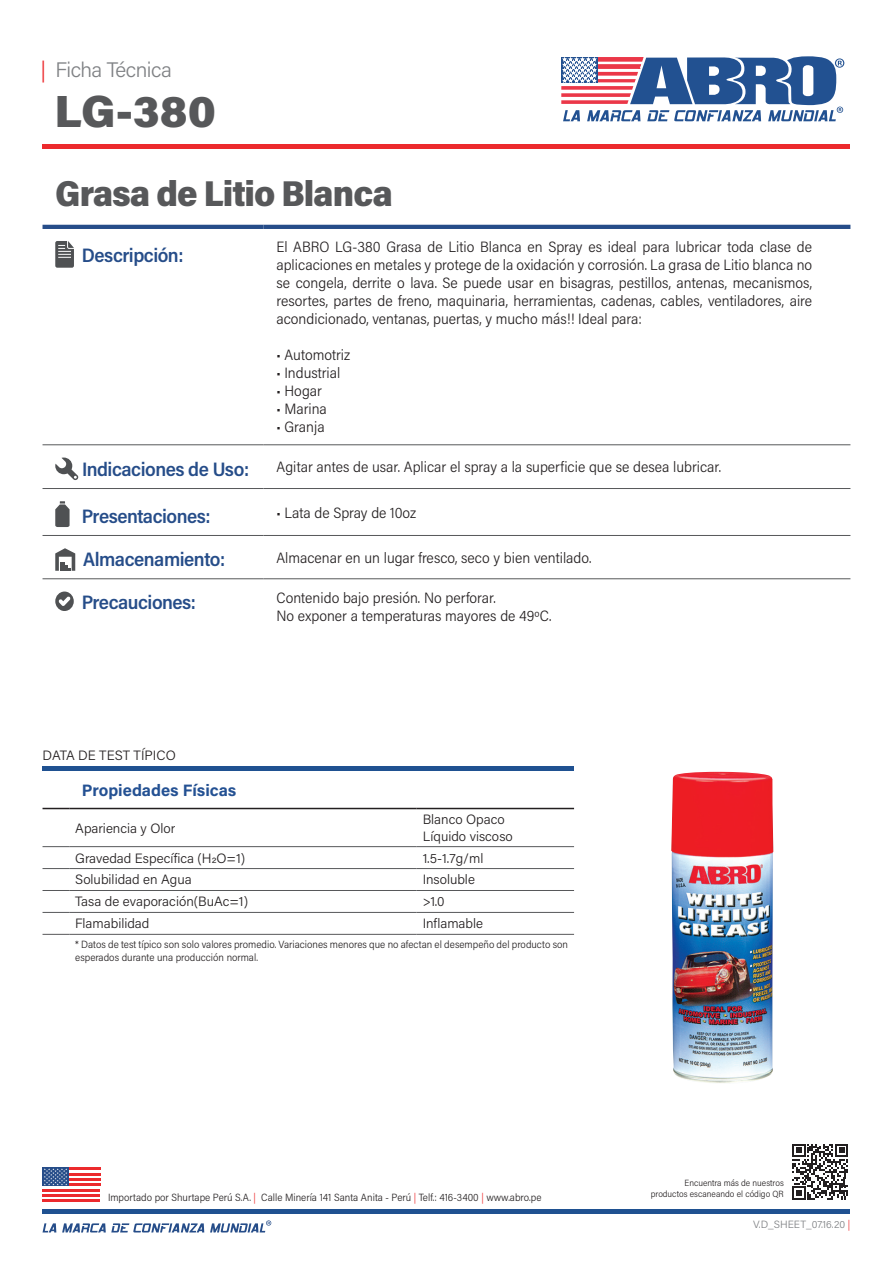
<style>
.page{position:relative;width:893px;height:1263px;background:#fff}
.page>*{position:absolute;margin:0;border:0;box-sizing:border-box;transform-origin:0 0}
.t1{font:900 45px "Acumin Pro";color:#57585a}
.t2{font:900 36px "Acumin Pro Semi Cond";letter-spacing:-.025em;color:#57585a}
.t3{font:300 21px "Acumin Pro";letter-spacing:-.025em;color:#808285}
.t4{font:600 19.5px "Acumin Pro Semi Cond";letter-spacing:-.025em;color:#264d89}
.t5{font:700 16.5px "Acumin Pro";color:#245193}
.t6{font:300 15px/18px "Acumin Pro Semi Cond";color:#231f20;text-align:justify}
.t7{font:300 13.5px/16.2px "Acumin Pro";color:#231f20}
.t8{font:300 10.5px/12.6px "Acumin Pro Semi Cond";color:#231f20}
.t9{font:300 10.5px "Acumin Pro";letter-spacing:.005em;color:#808285}
.t10{font:300 9px/10.8px "Acumin Pro Semi Cond";color:#231f20;text-align:right}
.s1{color:#ec2a2d}
.s2{font-family:"Acumin Pro Semi Cond";color:#ec2a2d}
</style>
<div class="page">
<svg style="left:561px;top:56px;width:283px;height:65px"></svg>
<svg style="left:43px;top:808px;width:26px;height:1px"></svg>
<hr style="left:69px;top:808px;width:348px;height:1px;background:#231f20">
<hr style="left:417px;top:808px;width:157px;height:1px;background:#231f20">
<svg style="left:43px;top:846px;width:26px;height:1px"></svg>
<hr style="left:69px;top:846px;width:348px;height:1px;background:#57585a">
<hr style="left:417px;top:846px;width:157px;height:1px;background:#57585a">
<svg style="left:43px;top:868px;width:26px;height:1px"></svg>
<hr style="left:69px;top:868px;width:348px;height:1px;background:#57585a">
<hr style="left:417px;top:868px;width:157px;height:1px;background:#57585a">
<svg style="left:43px;top:890px;width:26px;height:1px"></svg>
<hr style="left:69px;top:890px;width:348px;height:1px;background:#57585a">
<hr style="left:417px;top:890px;width:157px;height:1px;background:#57585a">
<svg style="left:43px;top:912px;width:26px;height:1px"></svg>
<hr style="left:69px;top:912px;width:348px;height:1px;background:#57585a">
<hr style="left:417px;top:912px;width:157px;height:1px;background:#57585a">
<hr style="left:417px;top:934px;width:157px;height:1px;background:#57585a">
<svg style="left:43px;top:934px;width:26px;height:1px"></svg>
<hr style="left:69px;top:934px;width:348px;height:1px;background:#57585a">
<hr style="left:43px;top:444px;width:221px;height:1px;background:#57585a">
<hr style="left:264px;top:444px;width:586px;height:1px;background:#57585a">
<hr style="left:43px;top:488px;width:221px;height:1px;background:#57585a">
<hr style="left:264px;top:488px;width:586px;height:1px;background:#57585a">
<hr style="left:43px;top:535px;width:221px;height:1px;background:#57585a">
<hr style="left:264px;top:535px;width:586px;height:1px;background:#57585a">
<hr style="left:43px;top:578px;width:221px;height:1px;background:#57585a">
<hr style="left:264px;top:578px;width:586px;height:1px;background:#57585a">
<hr style="left:43px;top:225px;width:221px;height:4px;background:#264d89">
<hr style="left:264px;top:225px;width:586px;height:4px;background:#264d89">
<svg style="left:55px;top:241px;width:19px;height:27px"></svg>
<svg style="left:55px;top:457px;width:24px;height:23px"></svg>
<svg style="left:55px;top:501px;width:15px;height:26px"></svg>
<svg style="left:55px;top:548px;width:20px;height:23px"></svg>
<svg style="left:55px;top:591px;width:19px;height:20px"></svg>
<hr style="left:43px;top:145px;width:807px;height:4px;background:#ec2a2d">
<hr style="left:43px;top:767px;width:531px;height:4px;background:#1f5191">
<hr style="left:69px;top:1167px;width:31px;height:3px;background:#ec2a2d">
<hr style="left:69px;top:1173px;width:31px;height:2px;background:#ec2a2d">
<hr style="left:69px;top:1178px;width:31px;height:3px;background:#ec2a2d">
<hr style="left:69px;top:1183px;width:31px;height:3px;background:#ec2a2d">
<hr style="left:43px;top:1189px;width:57px;height:2px;background:#ec2a2d">
<hr style="left:43px;top:1194px;width:57px;height:3px;background:#ec2a2d">
<hr style="left:43px;top:1199px;width:57px;height:3px;background:#ec2a2d">
<div style="left:43px;top:1167px;width:26px;height:19px;background:#264d89"></div>
<svg style="left:44px;top:1168px;width:23px;height:17px"></svg>
<svg style="left:43px;top:1223px;width:13px;height:9px"></svg>
<svg style="left:62px;top:1223px;width:142px;height:9px"></svg>
<svg style="left:210px;top:1220px;width:61px;height:12px"></svg>
<hr style="left:43px;top:1210px;width:807px;height:4px;background:#1f5191">
<svg style="left:792px;top:1144px;width:56px;height:56px"></svg>
<img style="left:671px;top:772px;width:102px;height:311px">
<h3 class="t3" style="left:40px;top:55px;width:133px"><span class="s1">|</span> Ficha Técnica</h3>
<h1 class="t1" style="left:54px;top:79px;width:163px">LG-380</h1>
<h2 class="t2" style="left:55px;top:168px;width:339px">Grasa de Litio Blanca</h2>
<h3 class="t4" style="left:82px;top:241px;width:103px">Descripción:</h3>
<p class="t6" style="left:276px;top:237px;width:537px">El ABRO LG-380 Grasa de Litio Blanca en Spray es ideal para lubricar toda clase de aplicaciones en metales y protege de la oxidación y corrosión. La grasa de Litio blanca no se congela, derrite o lava. Se puede usar en bisagras, pestillos, antenas, mecanismos, resortes, partes de freno, maquinaria, herramientas, cadenas, cables, ventiladores, aire acondicionado, ventanas, puertas, y mucho más!! Ideal para:</p>
<p class="t6" style="left:276px;top:345px;width:75px">• Automotriz</p>
<p class="t6" style="left:276px;top:363px;width:65px">• Industrial</p>
<p class="t6" style="left:276px;top:381px;width:47px">• Hogar</p>
<p class="t6" style="left:276px;top:399px;width:52px">• Marina</p>
<p class="t6" style="left:276px;top:417px;width:50px">• Granja</p>
<h3 class="t4" style="left:82px;top:455px;width:169px">Indicaciones de Uso:</h3>
<p class="t6" style="left:276px;top:457px;width:446px">Agitar antes de usar. Aplicar el spray a la superficie que se desea lubricar.</p>
<h3 class="t4" style="left:82px;top:502px;width:130px">Presentaciones:</h3>
<p class="t6" style="left:276px;top:503px;width:141px">• Lata de Spray de 10oz</p>
<h3 class="t4" style="left:83px;top:546px;width:143px">Almacenamiento:</h3>
<p class="t6" style="left:276px;top:548px;width:317px">Almacenar en un lugar fresco, seco y bien ventilado.</p>
<h3 class="t4" style="left:82px;top:589px;width:116px">Precauciones:</h3>
<p class="t6" style="left:276px;top:588px;width:277px">Contenido bajo presión. No perforar.<br>No exponer a temperaturas mayores de 49ºC.</p>
<p class="t7" style="left:43px;top:747px;width:135px">DATA DE TEST TÍPICO</p>
<p class="t5" style="left:82px;top:778px;width:156px">Propiedades Físicas</p>
<p class="t7" style="left:75px;top:819px;width:102px">Apariencia y Olor</p>
<p class="t7" style="left:423px;top:811px;width:92px">Blanco Opaco<br>Líquido viscoso</p>
<p class="t7" style="left:75px;top:849px;width:171px">Gravedad Específica (H2O=1)</p>
<p class="t7" style="left:423px;top:849px;width:62px">1.5-1.7g/ml</p>
<p class="t7" style="left:75px;top:871px;width:118px">Solubilidad en Agua</p>
<p class="t7" style="left:423px;top:871px;width:54px">Insoluble</p>
<p class="t7" style="left:75px;top:893px;width:174px">Tasa de evaporación(BuAc=1)</p>
<p class="t7" style="left:423px;top:893px;width:23px">&gt;1.0</p>
<p class="t7" style="left:75px;top:915px;width:76px">Flamabilidad</p>
<p class="t7" style="left:423px;top:915px;width:62px">Inflamable</p>
<p class="t8" style="left:75px;top:938px;width:494px">* Datos de test típico son solo valores promedio. Variaciones menores que no afectan el desempeño del producto son esperados durante una producción normal.</p>
<p class="t8" style="left:108px;top:1191px;width:435px">Importado por Shurtape Perú S.A. <span class="s1">|</span> Calle Minería 141 Santa Anita - Perú <span class="s1">|</span> Telf.: 416-3400 <span class="s1">|</span> www.abro.pe</p>
<p class="t10" style="left:651px;top:1177px;width:135px">Encuentra más de nuestros productos escaneando el código QR</p>
<p class="t9" style="left:753px;top:1217px;width:99px">V.D_SHEET_07.16.20 <span class="s2">|</span></p>
</div>
